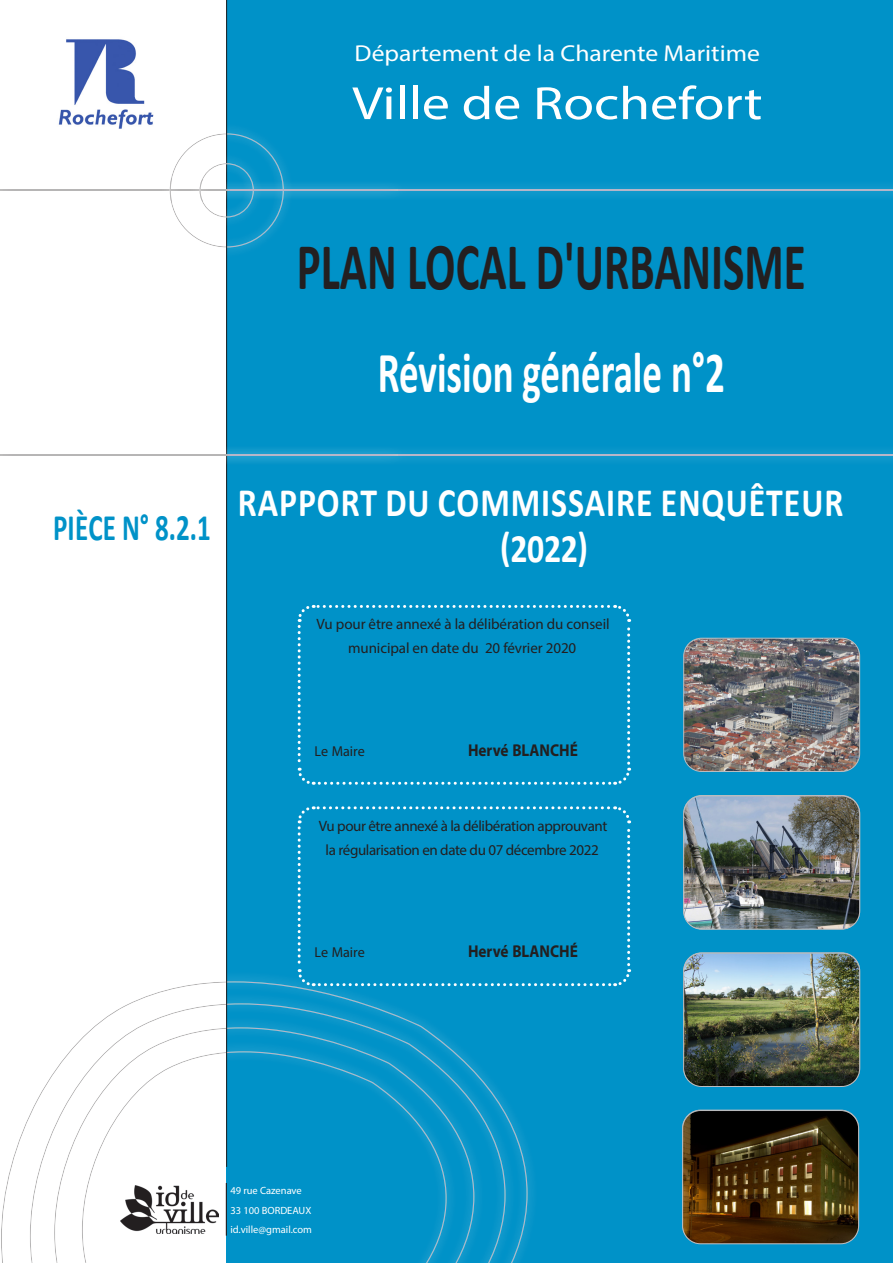
<style>
.page{position:relative;width:893px;height:1263px;background:#fff}
.page>*{position:absolute;margin:0;border:0;box-sizing:border-box;transform-origin:0 0}
.t1{font:700 67.5px "Calibri";color:#231f20;scale:.67 1}
.t2{font:700 58.5px "Calibri";color:#fff;scale:.67 1}
.t3{font:46.8px "Myriad Pro";color:#fff;scale:1.19 1}
.t4{font:700 40.5px "Calibri";letter-spacing:.03em;color:#fff;scale:.83 1}
.t5{font:700 37.5px "Calibri";color:#0092c8;scale:.72 1}
.t6{font:23.1px "Myriad Pro";color:#fff;scale:1.11 1}
.t7{font:700 17.1px "Myriad Pro";color:#231f20;scale:.89 1}
.t8{font:15px/24px "Myriad Pro";letter-spacing:-.025em;color:#231f20;text-align:center}
.t9{font:15px/24px "Myriad Pro";letter-spacing:-.005em;color:#231f20;text-align:center}
.t10{font:14.4px "Myriad Pro";color:#231f20}
.t11{font:10.5px/19.5px "Myriad Pro";color:#fff}
</style>
<div class="page">
<div style="left:227px;top:0;width:666px;height:1263px;background:#0092c8"></div>
<div style="left:0;top:971px;width:537px;height:292px;background:#fff;opacity:.75"></div>
<div style="left:1px;top:980px;width:528px;height:283px;background:#fff;opacity:.75"></div>
<div style="left:20px;top:994px;width:495px;height:269px;background:#fff;opacity:.75"></div>
<div style="left:19px;top:999px;width:487px;height:264px;background:#fff;opacity:.75"></div>
<div style="left:45px;top:1017px;width:439px;height:246px;background:#fff;opacity:.75"></div>
<div style="left:53px;top:1027px;width:423px;height:236px;background:#fff;opacity:.75"></div>
<div style="left:72px;top:1042px;width:384px;height:221px;background:#fff;opacity:.75"></div>
<div style="left:71px;top:1047px;width:376px;height:216px;background:#fff;opacity:.75"></div>
<hr style="left:226px;top:1183px;width:1px;height:52px;background:#231f20">
<div style="left:160px;top:124px;width:133px;height:133px;background:#fff;opacity:.75"></div>
<div style="left:169px;top:132px;width:117px;height:118px;background:#fff;opacity:.75"></div>
<hr style="left:226px;top:0;width:1px;height:1167px;background:#231f20">
<svg style="left:170px;top:133px;width:114px;height:114px"></svg>
<div style="left:199px;top:162px;width:57px;height:58px;background:#fff;opacity:.75"></div>
<div style="left:0;top:180px;width:893px;height:20px;background:#fff;opacity:.75"></div>
<hr style="left:0;top:189px;width:893px;height:4px;background:#fff;opacity:.75">
<div style="left:0;top:445px;width:893px;height:21px;background:#fff;opacity:.75"></div>
<hr style="left:0;top:454px;width:893px;height:4px;background:#fff;opacity:.75">
<img style="left:684px;top:638px;width:176px;height:133px">
<div style="left:683px;top:638px;width:177px;height:134px;border:1px solid #bcbdc0;border-radius:18px"></div>
<img style="left:684px;top:796px;width:176px;height:133px">
<div style="left:683px;top:795px;width:177px;height:134px;border:1px solid #bcbdc0;border-radius:18px"></div>
<img style="left:684px;top:953px;width:176px;height:133px">
<div style="left:683px;top:953px;width:177px;height:134px;border:1px solid #bcbdc0;border-radius:18px"></div>
<img style="left:683px;top:1110px;width:176px;height:134px">
<div style="left:682px;top:1110px;width:177px;height:134px;border:1px solid #bcbdc0;border-radius:18px"></div>
<img style="left:58px;top:39px;width:96px;height:90px">
<svg style="left:296px;top:806px;width:336px;height:182px"></svg>
<svg style="left:297px;top:604px;width:335px;height:181px"></svg>
<h3 class="t6" style="left:355px;top:39px;width:367px">Département de la Charente Maritime</h3>
<h3 class="t3" style="left:352px;top:75px;width:346px">Ville de Rochefort</h3>
<h1 class="t1" style="left:297px;top:218px;width:761px">PLAN LOCAL D'URBANISME</h1>
<h2 class="t2" style="left:378px;top:331px;width:520px">Révision générale n°2</h2>
<p class="t5" style="left:53px;top:501px;width:220px">PIÈCE N° 8.2.1</p>
<p class="t4" style="left:238px;top:474px;width:731px">RAPPORT DU COMMISSAIRE ENQUÊTEUR</p>
<p class="t4" style="left:500px;top:520px;width:107px">(2022)</p>
<p class="t9" style="left:317px;top:612px;width:295px">Vu pour être annexé à la délibération du conseil municipal en date du 20 février 2020</p>
<p class="t10" style="left:314px;top:742px;width:52px">Le Maire</p>
<p class="t7" style="left:468px;top:739px;width:125px">Hervé BLANCHÉ</p>
<p class="t8" style="left:319px;top:813px;width:290px">Vu pour être annexé à la délibération approuvant la régularisation en date du 07 décembre 2022</p>
<p class="t10" style="left:314px;top:943px;width:52px">Le Maire</p>
<p class="t7" style="left:468px;top:940px;width:125px">Hervé BLANCHÉ</p>
<p class="t11" style="left:230px;top:1181px;width:83px">49 rue Cazenave<br>33 100 BORDEAUX id.ville@gmail.com</p>
</div>
